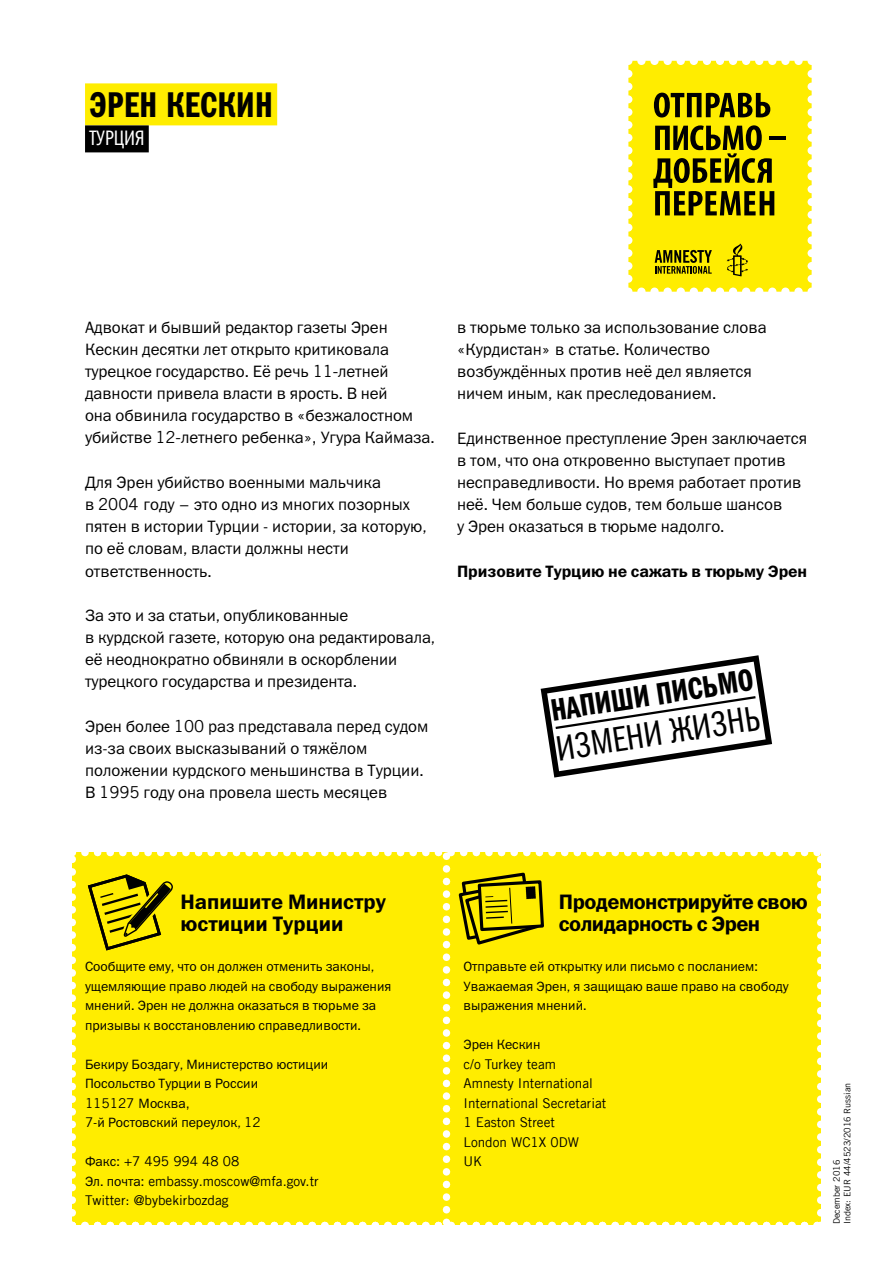
<style>
.page{position:relative;width:893px;height:1263px;background:#fff}
.page>*{position:absolute;margin:0;border:0;box-sizing:border-box;transform-origin:0 0}
.t1{font:600 36px "Franklin Gothic Cmpr ITC";letter-spacing:.01em;color:#000}
.t2{font:35.7px "Franklin Gothic Cmpr ITC";color:#000}
.t3{font:600 31.35px "Franklin Gothic Cmpr ITC";color:#000}
.t4{font:600 21px/22.5px "Franklin Gothic ITC";letter-spacing:-.025em;color:#000}
.t5{font:600 21px/22.5px "Franklin Gothic ITC";color:#000}
.t6{font:21px "Franklin Gothic Cmpr ITC";color:#fff}
.t7{font:16.5px/22.2px "Franklin Gothic ITC";color:#000}
.t8{font:600 16.5px "Franklin Gothic ITC";letter-spacing:-.005em;color:#000}
.t9{font:13.5px/19.5px "Franklin Gothic ITC";color:#000}
.t10{font:13.5px/19.5px "Amnesty Trade Gothic";color:#000}
.t11{font:9px/10.5px "Amnesty Trade Gothic";color:#000}
.s1{font-family:"Amnesty Trade Gothic"}
.s2{font-family:"Franklin Gothic ITC"}
</style>
<div class="page">
<svg style="left:628px;top:61px;width:184px;height:231px;background:#d3c50b"></svg>
<div style="left:85px;top:83px;width:192px;height:42px;background:#ffed00"></div>
<div style="left:85px;top:125px;width:64px;height:27px;background:#000"></div>
<svg style="left:72px;top:655px;width:749px;height:570px"></svg>
<h1 class="t1" style="left:89px;top:84px;width:181px">Эрен Кескин</h1>
<p class="t6" style="left:89px;top:126px;width:57px">Турция</p>
<p class="t7" style="left:85px;top:316px;width:351px">Адвокат и бывший редактор газеты Эрен Кескин десятки лет открыто критиковала турецкое государство. Её речь <span class="s1">11-</span>летней давности привела власти в ярость. В ней<br>она обвинила государство в <span class="s1">«</span>безжалостном убийстве <span class="s1">12-</span>летнего ребенка<span class="s1">»,</span> Угура Каймаза.</p>
<p class="t7" style="left:85px;top:471px;width:343px">Для Эрен убийство военными мальчика<br>в <span class="s1">2004</span> году – это одно из многих позорных пятен в истории Турции - истории, за которую, по её словам, власти должны нести ответственность.</p>
<p class="t7" style="left:85px;top:604px;width:352px">За это и за статьи, опубликованные<br>в курдской газете, которую она редактировала, её неоднократно обвиняли в оскорблении турецкого государства и президента.</p>
<p class="t7" style="left:85px;top:715px;width:345px">Эрен более <span class="s1">100</span> раз представала перед судом из-за своих высказываний о тяжёлом положении курдского меньшинства в Турции.<br>В <span class="s1">1995</span> году она провела шесть месяцев</p>
<p class="t7" style="left:457px;top:316px;width:311px">в тюрьме только за использование слова <span class="s1">«</span>Курдистан<span class="s1">»</span> в статье. Количество возбуждённых против неё дел является ничем иным, как преследованием.</p>
<p class="t7" style="left:457px;top:427px;width:351px">Единственное преступление Эрен заключается в том, что она откровенно выступает против несправедливости. Но время работает против неё. Чем больше судов, тем больше шансов<br>у Эрен оказаться в тюрьме надолго.</p>
<p class="t8" style="left:457px;top:561px;width:352px">Призовите Турцию не сажать в тюрьму Эрен</p>
<h3 class="t3" style="left:548px;top:692px;width:206px;rotate:-9deg">НАПИШИ ПИСЬМО</h3>
<h2 class="t2" style="left:553px;top:729px;width:208px;rotate:-9deg">ИЗМЕНИ ЖИЗНЬ</h2>
<p class="t5" style="left:180px;top:891px;width:207px">Напишите Министру юстиции Турции</p>
<p class="t4" style="left:559px;top:891px;width:250px">Продемонстрируйте свою солидарность с Эрен</p>
<p class="t9" style="left:85px;top:957px;width:308px">Сообщите ему, что он должен отменить законы, ущемляющие право людей на свободу выражения мнений. Эрен не должна оказаться в тюрьме за призывы к восстановлению справедливости.</p>
<p class="t9" style="left:85px;top:1054px;width:245px">Бекиру Боздагу, Министерство юстиции<br>Посольство Турции в России</p>
<p class="t10" style="left:85px;top:1093px;width:106px">115127 <span class="s2">Москва</span>,</p>
<p class="t9" style="left:85px;top:1113px;width:177px"><span class="s1">7</span>-й Ростовский переулок, <span class="s1">12</span></p>
<p class="t10" style="left:85px;top:1152px;width:235px"><span class="s2">Факс:</span> +7 495 994 48 08<br><span class="s2">Эл. почта:</span> embassy.moscow@mfa.gov.tr<br>Twitter: @bybekirbozdag</p>
<p class="t9" style="left:463px;top:957px;width:326px">Отправьте ей открытку или письмо с посланием:<br>Уважаемая Эрен, я защищаю ваше право на свободу выражения мнений.</p>
<p class="t9" style="left:463px;top:1035px;width:78px">Эрен Кескин</p>
<p class="t10" style="left:463px;top:1054px;width:144px">c/o Turkey team<br>Amnesty International<br>International Secretariat<br>1 Easton Street<br>London WC1X 0DW<br>UK</p>
<p class="t11" style="left:831px;top:1224px;width:143px;rotate:-90deg">December 2016<br>Index: EUR 44/4523/2016 Russian</p>
</div>
